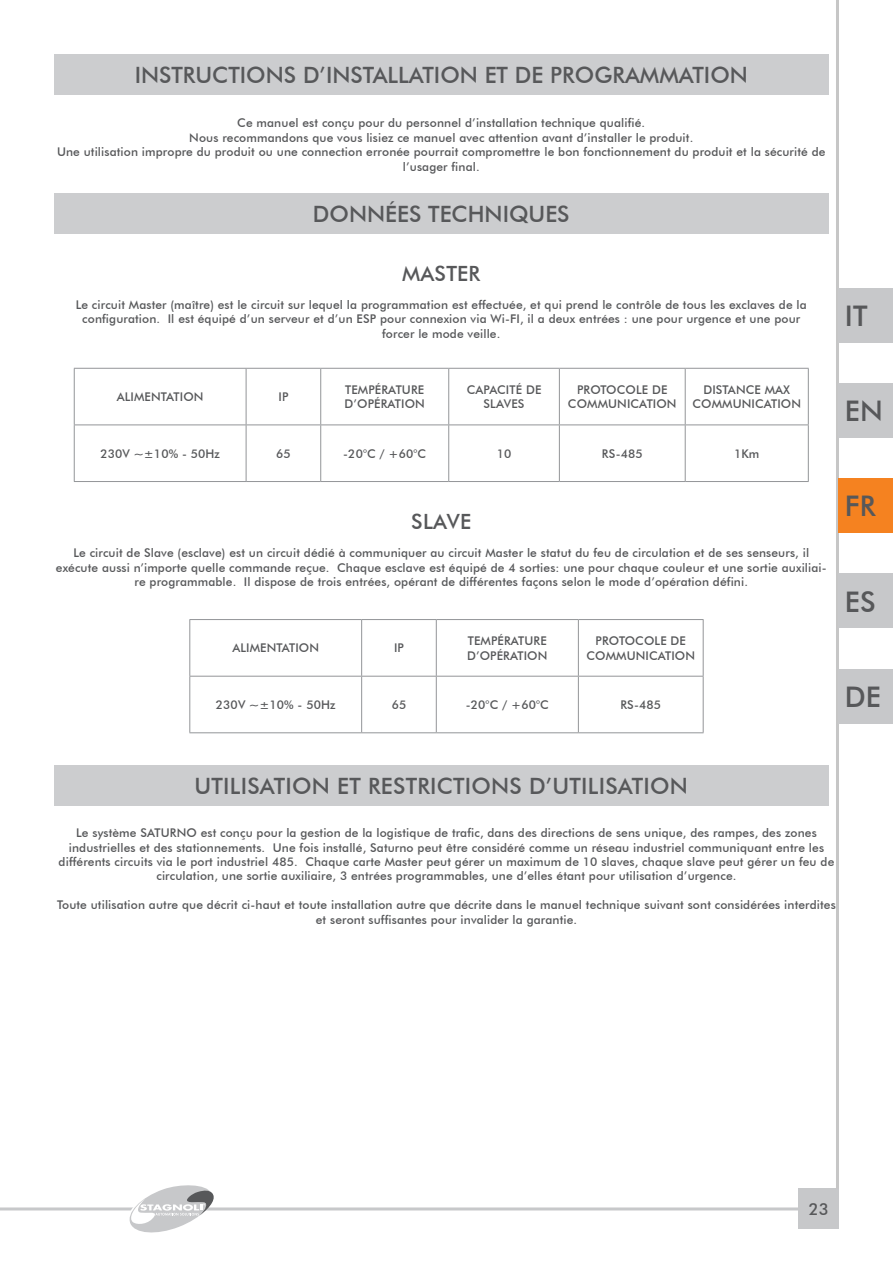
<style>
.page{position:relative;width:893px;height:1263px;background:#fff}
.page>*{position:absolute;margin:0;border:0;box-sizing:border-box;transform-origin:0 0}
.titoli{font:500 28.35px "Futura BT";color:#57585a}
.titoli-2{font:500 22.5px "Futura BT";color:#57585a}
.t1{font:500 21px "Futura BT";letter-spacing:.01em;color:#57585a}
.t2{font:500 16.5px "Futura BT";color:#57585a}
.menu2{font:500 12px/14.4px "Futura BT";letter-spacing:.01em;color:#57585a;text-align:center}
.testo_normale{font:500 12px/14.4px "Futura BT";letter-spacing:.01em;color:#57585a;text-align:center}
</style>
<div class="page">
<div style="left:798px;top:1189px;width:41px;height:40px;background:#c7c8ca"></div>
<hr style="left:0;top:1207px;width:811px;height:3px;background:#c7c8ca">
<svg style="left:124px;top:1185px;width:93px;height:48px"></svg>
<div style="left:54px;top:54px;width:774px;height:40px;background:#cccdcf"></div>
<div style="left:54px;top:193px;width:774px;height:41px;background:#cccdcf"></div>
<div style="left:54px;top:765px;width:774px;height:40px;background:#cccdcf"></div>
<hr style="left:74px;top:368px;width:172px;height:1px;background:#939598">
<hr style="left:74px;top:369px;width:1px;height:55px;background:#939598">
<hr style="left:246px;top:368px;width:75px;height:1px;background:#939598">
<hr style="left:246px;top:369px;width:1px;height:55px;background:#939598">
<hr style="left:321px;top:368px;width:128px;height:1px;background:#939598">
<hr style="left:320px;top:369px;width:1px;height:55px;background:#939598">
<hr style="left:449px;top:368px;width:110px;height:1px;background:#939598">
<hr style="left:448px;top:369px;width:1px;height:55px;background:#939598">
<hr style="left:559px;top:368px;width:126px;height:1px;background:#939598">
<hr style="left:559px;top:369px;width:1px;height:55px;background:#939598">
<hr style="left:685px;top:368px;width:124px;height:1px;background:#939598">
<hr style="left:685px;top:369px;width:1px;height:55px;background:#939598">
<hr style="left:808px;top:369px;width:1px;height:55px;background:#939598">
<hr style="left:74px;top:424px;width:172px;height:1px;background:#939598">
<hr style="left:74px;top:425px;width:1px;height:56px;background:#939598">
<hr style="left:246px;top:424px;width:75px;height:1px;background:#939598">
<hr style="left:246px;top:425px;width:1px;height:56px;background:#939598">
<hr style="left:321px;top:424px;width:128px;height:1px;background:#939598">
<hr style="left:320px;top:425px;width:1px;height:56px;background:#939598">
<hr style="left:449px;top:424px;width:110px;height:1px;background:#939598">
<hr style="left:448px;top:425px;width:1px;height:56px;background:#939598">
<hr style="left:559px;top:424px;width:126px;height:1px;background:#939598">
<hr style="left:559px;top:425px;width:1px;height:56px;background:#939598">
<hr style="left:685px;top:424px;width:124px;height:1px;background:#939598">
<hr style="left:685px;top:425px;width:1px;height:56px;background:#939598">
<hr style="left:808px;top:425px;width:1px;height:56px;background:#939598">
<hr style="left:74px;top:481px;width:172px;height:1px;background:#939598">
<hr style="left:246px;top:481px;width:75px;height:1px;background:#939598">
<hr style="left:321px;top:481px;width:128px;height:1px;background:#939598">
<hr style="left:449px;top:481px;width:110px;height:1px;background:#939598">
<hr style="left:559px;top:481px;width:126px;height:1px;background:#939598">
<hr style="left:685px;top:481px;width:124px;height:1px;background:#939598">
<hr style="left:189px;top:619px;width:173px;height:1px;background:#939598">
<hr style="left:189px;top:620px;width:1px;height:56px;background:#939598">
<hr style="left:362px;top:619px;width:74px;height:1px;background:#939598">
<hr style="left:361px;top:620px;width:1px;height:56px;background:#939598">
<hr style="left:436px;top:619px;width:142px;height:1px;background:#939598">
<hr style="left:436px;top:620px;width:1px;height:56px;background:#939598">
<hr style="left:578px;top:619px;width:125px;height:1px;background:#939598">
<hr style="left:578px;top:620px;width:1px;height:56px;background:#939598">
<hr style="left:703px;top:620px;width:1px;height:56px;background:#939598">
<hr style="left:189px;top:676px;width:173px;height:1px;background:#939598">
<hr style="left:189px;top:676px;width:1px;height:56px;background:#939598">
<hr style="left:362px;top:676px;width:74px;height:1px;background:#939598">
<hr style="left:361px;top:676px;width:1px;height:56px;background:#939598">
<hr style="left:436px;top:676px;width:142px;height:1px;background:#939598">
<hr style="left:436px;top:676px;width:1px;height:56px;background:#939598">
<hr style="left:578px;top:676px;width:125px;height:1px;background:#939598">
<hr style="left:578px;top:676px;width:1px;height:56px;background:#939598">
<hr style="left:703px;top:676px;width:1px;height:56px;background:#939598">
<hr style="left:189px;top:732px;width:173px;height:1px;background:#939598">
<hr style="left:362px;top:732px;width:74px;height:1px;background:#939598">
<hr style="left:436px;top:732px;width:142px;height:1px;background:#939598">
<hr style="left:578px;top:732px;width:125px;height:1px;background:#939598">
<hr style="left:836px;top:0;width:3px;height:1189px;background:#c6c6c6">
<div style="left:839px;top:383px;width:54px;height:54px;background:#c7c8ca"></div>
<div style="left:839px;top:478px;width:54px;height:55px;background:#f58220"></div>
<div style="left:839px;top:574px;width:54px;height:54px;background:#c7c8ca"></div>
<div style="left:839px;top:669px;width:54px;height:54px;background:#c7c8ca"></div>
<div style="left:839px;top:288px;width:54px;height:54px;background:#c7c8ca"></div>
<p class="titoli-2" style="left:135px;top:61px;width:615px">INSTRUCTIONS D’INSTALLATION ET DE PROGRAMMATION</p>
<p class="testo_normale" style="left:237px;top:116px;width:409px">Ce manuel est conçu pour du personnel d’installation technique qualifié.</p>
<p class="testo_normale" style="left:189px;top:130px;width:505px">Nous recommandons que vous lisiez ce manuel avec attention avant d’installer le produit.</p>
<p class="testo_normale" style="left:57px;top:145px;width:770px">Une utilisation impropre du produit ou une connection erronée pourrait compromettre le bon fonctionnement du produit et la sécurité de l’usager final.</p>
<p class="titoli-2" style="left:313px;top:201px;width:258px">DONNÉES TECHNIQUES</p>
<p class="t1" style="left:402px;top:260px;width:80px">MASTER</p>
<p class="menu2" style="left:76px;top:297px;width:733px">Le circuit Master (maître) est le circuit sur lequel la programmation est effectuée, et qui prend le contrôle de tous les exclaves de la configuration. Il est équipé d’un serveur et d’un ESP pour connexion via Wi-FI, il a deux entrées : une pour urgence et une pour forcer le mode veille.</p>
<p class="menu2" style="left:117px;top:390px;width:88px">ALIMENTATION</p>
<p class="menu2" style="left:278px;top:390px;width:11px">IP</p>
<p class="menu2" style="left:345px;top:382px;width:80px">TEMPÉRATURE</p>
<p class="menu2" style="left:345px;top:397px;width:82px">D’OPÉRATION</p>
<p class="menu2" style="left:467px;top:382px;width:76px">CAPACITÉ DE<br>SLAVES</p>
<p class="menu2" style="left:577px;top:382px;width:92px">PROTOCOLE DE</p>
<p class="menu2" style="left:568px;top:397px;width:110px">COMMUNICATION</p>
<p class="menu2" style="left:703px;top:382px;width:88px">DISTANCE MAX</p>
<p class="menu2" style="left:692px;top:397px;width:110px">COMMUNICATION</p>
<p class="menu2" style="left:100px;top:446px;width:121px">230V ~±10% - 50Hz</p>
<p class="menu2" style="left:276px;top:446px;width:16px">65</p>
<p class="menu2" style="left:343px;top:446px;width:84px">-20°C / +60°C</p>
<p class="menu2" style="left:497px;top:446px;width:16px">10</p>
<p class="menu2" style="left:602px;top:446px;width:42px">RS-485</p>
<p class="menu2" style="left:734px;top:446px;width:27px">1Km</p>
<p class="t1" style="left:411px;top:509px;width:61px">SLAVE</p>
<p class="menu2" style="left:56px;top:546px;width:772px">Le circuit de Slave (esclave) est un circuit dédié à communiquer au circuit Master le statut du feu de circulation et de ses senseurs, il exécute aussi n’importe quelle commande reçue. Chaque esclave est équipé de 4 sorties: une pour chaque couleur et une sortie auxiliai&shy;re programmable. Il dispose de trois entrées, opérant de différentes façons selon le mode d’opération défini.</p>
<p class="menu2" style="left:232px;top:641px;width:88px">ALIMENTATION</p>
<p class="menu2" style="left:394px;top:641px;width:11px">IP</p>
<p class="menu2" style="left:468px;top:634px;width:80px">TEMPÉRATURE</p>
<p class="menu2" style="left:467px;top:648px;width:82px">D’OPÉRATION</p>
<p class="menu2" style="left:596px;top:634px;width:92px">PROTOCOLE DE</p>
<p class="menu2" style="left:586px;top:648px;width:110px">COMMUNICATION</p>
<p class="menu2" style="left:216px;top:697px;width:121px">230V ~±10% - 50Hz</p>
<p class="menu2" style="left:392px;top:697px;width:16px">65</p>
<p class="menu2" style="left:466px;top:697px;width:84px">-20°C / +60°C</p>
<p class="menu2" style="left:620px;top:697px;width:42px">RS-485</p>
<p class="titoli" style="left:845px;top:299px;width:24px">IT</p>
<p class="titoli" style="left:845px;top:394px;width:39px">EN</p>
<p class="titoli" style="left:845px;top:489px;width:32px">FR</p>
<p class="titoli" style="left:845px;top:584px;width:32px">ES</p>
<p class="titoli" style="left:845px;top:680px;width:38px">DE</p>
<p class="titoli-2" style="left:195px;top:772px;width:495px">UTILISATION ET RESTRICTIONS D’UTILISATION</p>
<p class="menu2" style="left:59px;top:825px;width:777px">Le système SATURNO est conçu pour la gestion de la logistique de trafic, dans des directions de sens unique, des rampes, des zones industrielles et des stationnements. Une fois installé, Saturno peut être considéré comme un réseau industriel communiquant entre les différents circuits via le port industriel 485. Chaque carte Master peut gérer un maximum de 10 slaves, chaque slave peut gérer un feu de circulation, une sortie auxiliaire, 3 entrées programmables, une d’elles étant pour utilisation d’urgence.</p>
<p class="menu2" style="left:57px;top:897px;width:780px">Toute utilisation autre que décrit ci-haut et toute installation autre que décrite dans le manuel technique suivant sont considérées interdites et seront suffisantes pour invalider la garantie.</p>
<h3 class="t2" style="left:809px;top:1199px;width:21px">23</h3>
</div>
